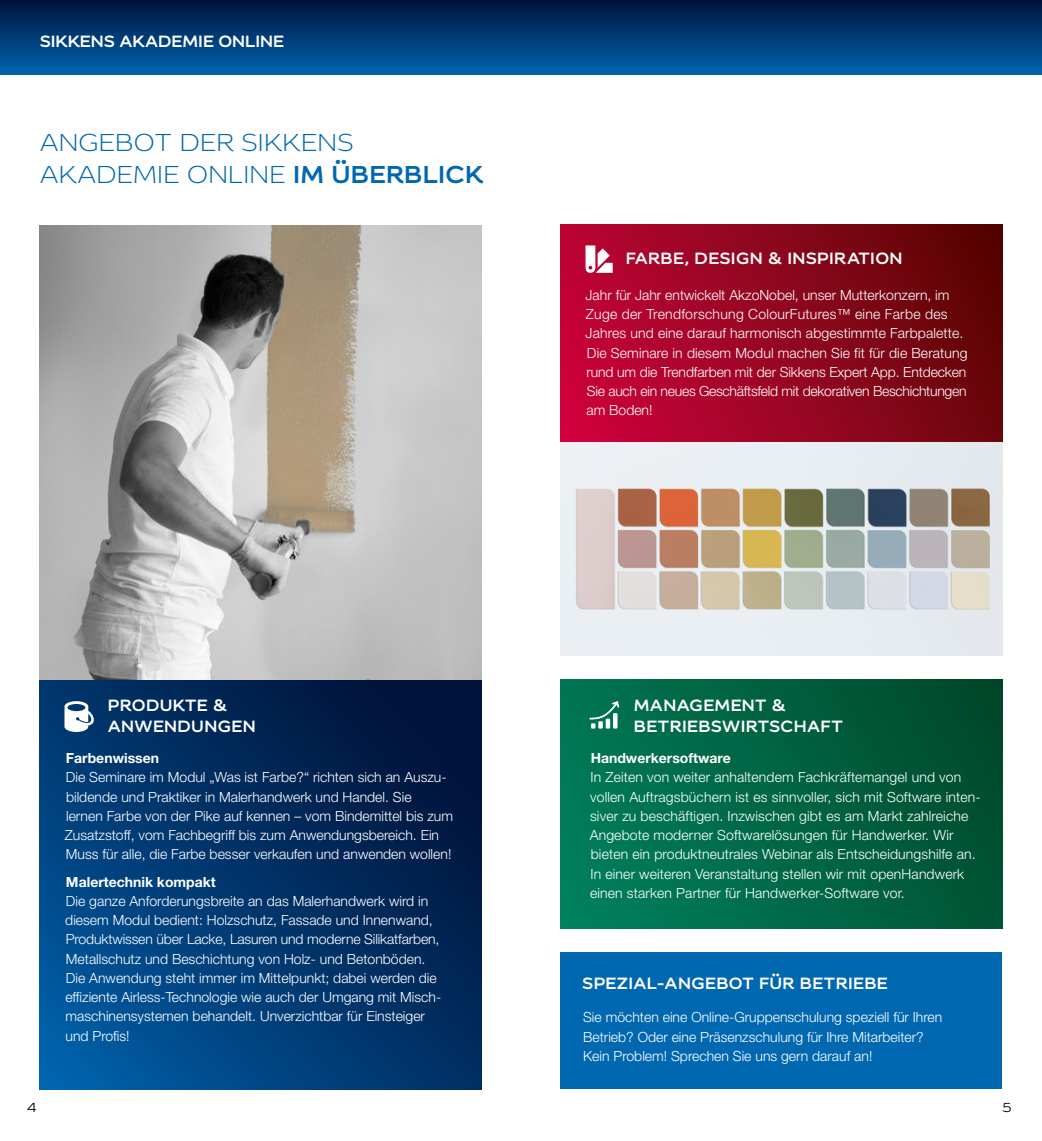
<style>
.page{position:relative;width:1042px;height:1141px;background:#fff}
.page>*{position:absolute;margin:0;border:0;box-sizing:border-box;transform-origin:0 0}
.t1{font:300 26.25px/31.5px "Colour Sans";letter-spacing:.01em;color:#0067b1}
.t2{font:700 17.5px/21px "Colour Sans";letter-spacing:.02em;color:#fff}
.t3{font:700 17.5px "Colour Sans";color:#fff}
.t4{font:300 14px/19.2px "Helvetica Neue LT Std";color:#fff}
.t5{font:700 14px "Helvetica Neue LT Std";color:#fff}
.t6{font:14px "Colour Sans";color:#000}
.s1{font-weight:700}
</style>
<div class="page">
<div style="left:0;top:0;width:1042px;height:74px;background:linear-gradient(to bottom,#00133a,#0063ac)"></div>
<img style="left:561px;top:441px;width:441px;height:214px">
<div style="left:561px;top:680px;width:441px;height:248px;background:linear-gradient(to right,#007c59,#004d2f)"></div>
<svg style="left:40px;top:680px;width:441px;height:409px;background:#003368"></svg>
<div style="left:561px;top:224px;width:441px;height:217px;background:linear-gradient(to right,#c8043a,#5e0605)"></div>
<img style="left:40px;top:225px;width:441px;height:455px">
<svg style="left:64px;top:701px;width:31px;height:31px"></svg>
<svg style="left:585px;top:245px;width:28px;height:28px"></svg>
<svg style="left:588px;top:700px;width:32px;height:29px"></svg>
<div style="left:561px;top:952px;width:441px;height:137px;background:#0067b1"></div>
<p class="t3" style="left:40px;top:27px;width:246px">SIKKENS AKADEMIE ONLINE</p>
<h1 class="t1" style="left:40px;top:126px;width:445px">ANGEBOT DER SIKKENS<br>AKADEMIE ONLINE <span class="s1">IM ÜBERBLICK</span></h1>
<p class="t2" style="left:626px;top:246px;width:278px">FARBE, DESIGN &amp; INSPIRATION</p>
<p class="t4" style="left:586px;top:285px;width:383px">Jahr für Jahr entwickelt AkzoNobel, unser Mutterkonzern, im Zuge der Trendforschung ColourFutures™ eine Farbe des Jahres und eine darauf harmonisch abgestimmte Farbpalette.<br>Die Seminare in diesem Modul machen Sie fit für die Beratung rund um die Trendfarben mit der Sikkens Expert App. Entdecken Sie auch ein neues Geschäftsfeld mit dekorativen Beschichtungen am Boden!</p>
<p class="t2" style="left:108px;top:693px;width:149px">PRODUKTE &amp;<br>ANWENDUNGEN</p>
<p class="t5" style="left:66px;top:749px;width:95px">Farbenwissen</p>
<p class="t4" style="left:65px;top:767px;width:390px">Die Seminare im Modul „Was ist Farbe?“ richten sich an Auszu&shy;bildende und Praktiker in Malerhandwerk und Handel. Sie<br>lernen Farbe von der Pike auf kennen – vom Bindemittel bis zum Zusatzstoff, vom Fachbegriff bis zum Anwendungsbereich. Ein Muss für alle, die Farbe besser verkaufen und anwenden wollen!</p>
<p class="t5" style="left:66px;top:873px;width:151px">Malertechnik kompakt</p>
<p class="t4" style="left:65px;top:891px;width:377px">Die ganze Anforderungsbreite an das Malerhandwerk wird in diesem Modul bedient: Holzschutz, Fassade und Innenwand, Produktwissen über Lacke, Lasuren und moderne Silikatfarben, Metallschutz und Beschichtung von Holz- und Betonböden.<br>Die Anwendung steht immer im Mittelpunkt; dabei werden die effiziente Airless-Technologie wie auch der Umgang mit Misch&shy;maschinensystemen behandelt. Unverzichtbar für Einsteiger und Profis!</p>
<p class="t2" style="left:634px;top:693px;width:211px">MANAGEMENT &amp;<br>BETRIEBSWIRTSCHAFT</p>
<p class="t5" style="left:591px;top:749px;width:141px">Handwerkersoftware</p>
<p class="t4" style="left:590px;top:767px;width:392px">In Zeiten von weiter anhaltendem Fachkräftemangel und von vollen Auftragsbüchern ist es sinnvoller, sich mit Software inten&shy;siver zu beschäftigen. Inzwischen gibt es am Markt zahlreiche Angebote moderner Softwarelösungen für Handwerker. Wir bieten ein produktneutrales Webinar als Entscheidungshilfe an.<br>In einer weiteren Veranstaltung stellen wir mit openHandwerk einen starken Partner für Handwerker-Software vor.</p>
<p class="t2" style="left:582px;top:971px;width:307px">SPEZIAL-ANGEBOT FÜR BETRIEBE</p>
<p class="t4" style="left:583px;top:1007px;width:361px">Sie möchten eine Online-Gruppenschulung speziell für Ihren<br>Betrieb? Oder eine Präsenzschulung für Ihre Mitarbeiter?<br>Kein Problem! Sprechen Sie uns gern darauf an!</p>
<p class="t6" style="left:27px;top:1097px;width:11px">4</p>
<p class="t6" style="left:1002px;top:1097px;width:10px">5</p>
</div>
